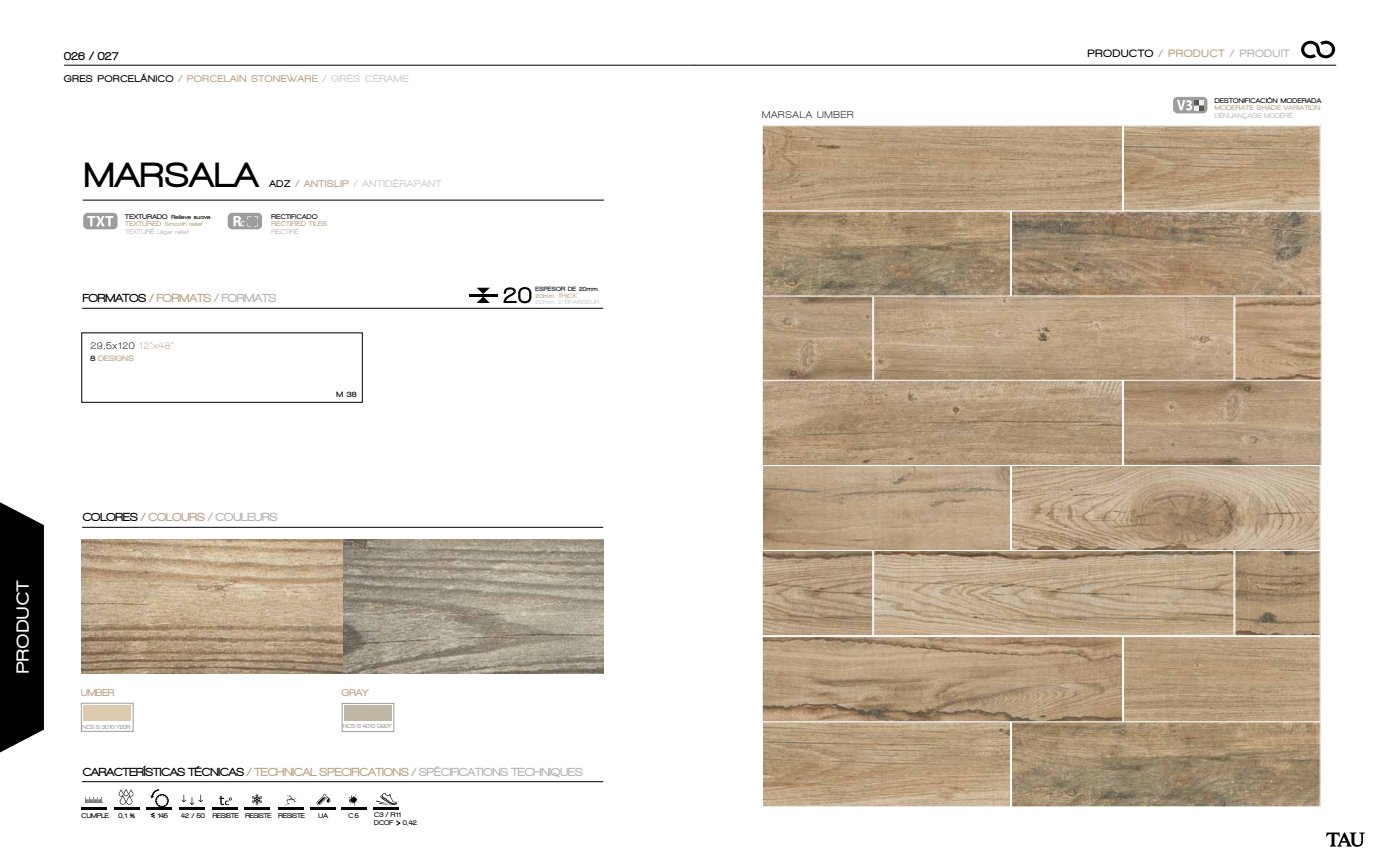
<style>
.page{position:relative;width:1389px;height:868px;background:#fff}
.page>*{position:absolute;margin:0;border:0;box-sizing:border-box;transform-origin:0 0}
.t1{font:900 36px "Walkway";letter-spacing:.05em;color:#000}
.t2{font:900 18px "Walkway";letter-spacing:.08em;color:#fff}
.t3{font:900 12px "Walkway";color:#b4b4b4}
.t4{font:900 12px "Walkway";color:#000}
.t5{font:900 11px "Walkway";letter-spacing:.08em;color:#000}
.t6{font:900 10px "Walkway";letter-spacing:.08em;color:#bda385}
.t7{font:900 10px "Walkway";letter-spacing:.08em;color:#ccd0cf}
.t8{font:700 10px "Walkway";letter-spacing:.05em;color:#000}
.t9{font:700 10px "Walkway";letter-spacing:.08em;color:#000}
.t10{font:900 8px "Walkway";letter-spacing:.05em;color:#bda385}
.t11{font:900 8px "Walkway";color:#000}
.t12{font:900 7px/8.2px "Walkway";color:#000}
.t13{font:900 7px "Walkway";letter-spacing:.05em;color:#bda385}
.t14{font:900 7px "Walkway";letter-spacing:.05em;color:#000}
.t15{font:900 7px "Walkway";letter-spacing:.01em;color:#c4c4c4}
.t16{font:900 6.3px "Walkway";letter-spacing:.05em;color:#ccd0cf}
.t17{font:900 6.3px "Walkway";letter-spacing:.05em;color:#000}
.t18{font:900 6.3px "Walkway";letter-spacing:.05em;color:#bda385}
.t19{font:900 6px/7.2px "Walkway";letter-spacing:.05em;color:#000}
.t20{font:900 6px "Walkway";letter-spacing:-.025em;color:#9d9d9c}
.t21{font:900 6px "Walkway";letter-spacing:.05em;color:#c4c4c4}
.s1{color:#bda385}
.s2{color:#b4b4b4}
.s3{color:#000}
.s4{color:#ccd0cf}
.s5{font-size:7px}
.s6{color:#9d9d9c}
</style>
<div class="page">
<img style="left:764px;top:127px;width:556px;height:678px">
<div style="left:1234px;top:295px;width:88px;height:86px;border:1px solid #fff"></div>
<div style="left:1234px;top:550px;width:87px;height:86px;border:1px solid #fff"></div>
<div style="left:873px;top:295px;width:361px;height:86px;border:1px solid #fff"></div>
<div style="left:873px;top:550px;width:361px;height:86px;border:1px solid #fff"></div>
<div style="left:762px;top:295px;width:111px;height:86px;border:1px solid #fff"></div>
<div style="left:762px;top:550px;width:111px;height:86px;border:1px solid #fff"></div>
<div style="left:1011px;top:210px;width:311px;height:86px;border:1px solid #fff"></div>
<div style="left:1011px;top:465px;width:310px;height:86px;border:1px solid #fff"></div>
<div style="left:1011px;top:721px;width:310px;height:86px;border:1px solid #fff"></div>
<div style="left:762px;top:210px;width:249px;height:86px;border:1px solid #fff"></div>
<div style="left:762px;top:465px;width:249px;height:86px;border:1px solid #fff"></div>
<div style="left:762px;top:721px;width:249px;height:86px;border:1px solid #fff"></div>
<div style="left:1123px;top:125px;width:198px;height:86px;border:1px solid #fff"></div>
<div style="left:1123px;top:380px;width:199px;height:86px;border:1px solid #fff"></div>
<div style="left:1123px;top:636px;width:198px;height:86px;border:1px solid #fff"></div>
<div style="left:762px;top:125px;width:361px;height:86px;border:1px solid #fff"></div>
<div style="left:762px;top:380px;width:361px;height:86px;border:1px solid #fff"></div>
<div style="left:762px;top:636px;width:361px;height:86px;border:1px solid #fff"></div>
<svg style="left:1301px;top:41px;width:34px;height:18px"></svg>
<hr style="left:694px;top:65px;width:642px;height:1px;background:#000">
<hr style="left:64px;top:65px;width:630px;height:1px;background:#000">
<div style="left:81px;top:332px;width:282px;height:71px;border:1px solid #000"></div>
<hr style="left:82px;top:308px;width:521px;height:1px;background:#000">
<div style="left:83px;top:213px;width:35px;height:16px;background:#9d9d9c;border-radius:5px"></div>
<svg style="left:87px;top:216px;width:26px;height:10px"></svg>
<hr style="left:83px;top:199px;width:521px;height:1px;background:#000">
<hr style="left:82px;top:526px;width:521px;height:1px;background:#000">
<svg style="left:503px;top:287px;width:28px;height:16px"></svg>
<svg style="left:477px;top:288px;width:13px;height:15px"></svg>
<hr style="left:469px;top:294px;width:28px;height:2px;background:#000">
<img style="left:81px;top:539px;width:522px;height:134px">
<div style="left:342px;top:703px;width:52px;height:28px;background:#fff;border:1px solid #9d9d9c"></div>
<div style="left:344px;top:705px;width:48px;height:15px;background:#beb8a4"></div>
<div style="left:81px;top:702px;width:52px;height:29px;background:#fff;border:1px solid #9d9d9c"></div>
<div style="left:83px;top:705px;width:48px;height:15px;background:#ddc9ad"></div>
<svg style="left:0;top:502px;width:44px;height:250px;background:#161616"></svg>
<svg style="left:1326px;top:832px;width:39px;height:14px"></svg>
<hr style="left:82px;top:781px;width:521px;height:1px;background:#000">
<svg style="left:85px;top:797px;width:18px;height:6px"></svg>
<hr style="left:82px;top:806px;width:25px;height:3px;background:#000">
<svg style="left:119px;top:789px;width:14px;height:15px"></svg>
<hr style="left:114px;top:806px;width:25px;height:3px;background:#000">
<svg style="left:182px;top:794px;width:21px;height:11px"></svg>
<hr style="left:180px;top:806px;width:25px;height:3px;background:#000">
<svg style="left:220px;top:795px;width:12px;height:10px"></svg>
<hr style="left:212px;top:806px;width:25px;height:3px;background:#000">
<svg style="left:252px;top:793px;width:10px;height:12px"></svg>
<hr style="left:244px;top:806px;width:25px;height:3px;background:#000">
<svg style="left:348px;top:794px;width:11px;height:11px"></svg>
<hr style="left:342px;top:806px;width:25px;height:3px;background:#000">
<svg style="left:376px;top:792px;width:21px;height:12px"></svg>
<hr style="left:374px;top:806px;width:25px;height:3px;background:#000">
<hr style="left:310px;top:806px;width:25px;height:3px;background:#000">
<svg style="left:317px;top:793px;width:14px;height:12px"></svg>
<hr style="left:147px;top:806px;width:25px;height:3px;background:#000">
<hr style="left:279px;top:806px;width:25px;height:3px;background:#000">
<svg style="left:285px;top:795px;width:12px;height:11px"></svg>
<svg style="left:396px;top:820px;width:5px;height:5px"></svg>
<svg style="left:150px;top:789px;width:19px;height:29px"></svg>
<div style="left:228px;top:213px;width:34px;height:16px;background:#9d9d9c;border-radius:5px"></div>
<svg style="left:233px;top:216px;width:25px;height:10px"></svg>
<div style="left:1173px;top:97px;width:34px;height:16px;background:#9d9d9c;border-radius:5px"></div>
<svg style="left:1177px;top:100px;width:27px;height:10px"></svg>
<p class="t4" style="left:64px;top:49px;width:56px">026 / 027</p>
<p class="t5" style="left:1088px;top:47px;width:203px">PRODUCTO <span class="s1">/ PRODUCT</span> <span class="s2">/ PRODUIT</span></p>
<p class="t6" style="left:64px;top:73px;width:346px"><span class="s3">GRES PORCELÁNICO</span> / PORCELAIN STONEWARE <span class="s4">/ GRÈS CÉRAME</span></p>
<h1 class="t1" style="left:84px;top:156px;width:175px">MARSALA</h1>
<p class="t7" style="left:269px;top:179px;width:173px"><span class="s3">ADZ</span> <span class="s1">/ ANTISLIP</span> / ANTIDÉRAPANT</p>
<p class="t19" style="left:165px;top:213px;width:48px;text-indent:-40px"><span class="s5">TEXTURADO</span> Relieve suave.<br><span class="s1">Smooth relief</span></p>
<p class="t21" style="left:157px;top:228px;width:33px">Léger relief</p>
<p class="t13" style="left:125px;top:220px;width:38px">TEXTURED</p>
<p class="t15" style="left:125px;top:227px;width:31px">TEXTURÉ</p>
<p class="t14" style="left:272px;top:213px;width:47px">RECTIFICADO</p>
<p class="t13" style="left:272px;top:220px;width:57px">RECTIFIED TILES</p>
<p class="t15" style="left:272px;top:228px;width:29px">RECTIFIÉ</p>
<p class="t4" style="left:83px;top:291px;width:195px">FORMATOS <span class="s1">/ FORMATS</span> <span class="s2">/ FORMATS</span></p>
<p class="t8" style="left:90px;top:340px;width:85px">29,5x120 <span class="s1">12”x48”</span></p>
<p class="t10" style="left:90px;top:353px;width:45px"><span class="s3">8</span> DESIGNS</p>
<p class="t11" style="left:336px;top:390px;width:22px">M 38</p>
<p class="t17" style="left:536px;top:285px;width:65px">ESPESOR DE 20mm.</p>
<p class="t18" style="left:536px;top:292px;width:43px">20mm. THICK</p>
<p class="t16" style="left:536px;top:298px;width:65px">20mm. D´ÉPAISSEUR</p>
<p class="t9" style="left:762px;top:109px;width:93px">MARSALA UMBER</p>
<p class="t14" style="left:1215px;top:97px;width:108px">DESTONIFICACIÓN MODERADA</p>
<p class="t13" style="left:1215px;top:104px;width:107px">MODERATE SHADE VARIATION</p>
<p class="t15" style="left:1215px;top:112px;width:79px">DÉNUANÇAGE MODÉRÉ</p>
<h2 class="t2" style="left:13px;top:673px;width:95px;rotate:-90deg">PRODUCT</h2>
<p class="t3" style="left:83px;top:511px;width:196px"><span class="s3">COLORES</span> <span class="s1">/ COLOURS</span> / COULEURS</p>
<p class="t6" style="left:81px;top:687px;width:35px">UMBER</p>
<p class="t20" style="left:83px;top:723px;width:49px">NCS S 3010-Y20R</p>
<p class="t6" style="left:342px;top:687px;width:28px">GRAY</p>
<p class="t20" style="left:343px;top:723px;width:50px">NCS S 4010-G90Y</p>
<p class="t3" style="left:83px;top:765px;width:502px"><span class="s3">CARACTERÍSTICAS TÉCNICAS</span> <span class="s1">/ TECHNICAL SPECIFICATIONS</span> / SPÉCIFICATIONS TECHNIQUES</p>
<p class="t12" style="left:82px;top:811px;width:29px">CUMPLE</p>
<p class="t12" style="left:118px;top:811px;width:18px">0,1 %</p>
<p class="t12" style="left:157px;top:811px;width:12px">145</p>
<p class="t12" style="left:181px;top:811px;width:125px">42 / 50 RESISTE RESISTE RESISTE</p>
<p class="t12" style="left:318px;top:811px;width:11px">UA</p>
<p class="t12" style="left:348px;top:811px;width:12px">C5</p>
<p class="t12" style="left:374px;top:810px;width:28px">C3 / R11<br>DCOF</p>
<p class="t12" style="left:403px;top:818px;width:17px">0,42<span class="s6">.</span></p>
</div>
